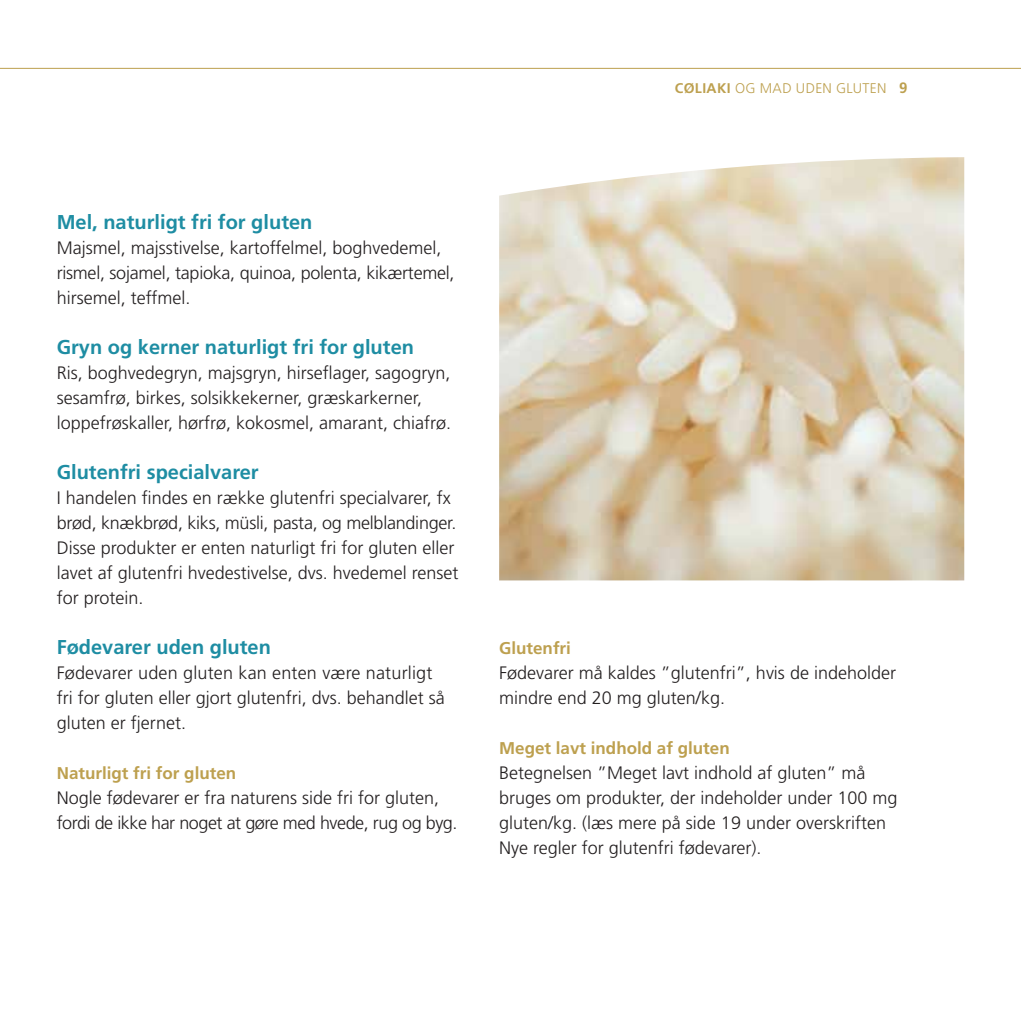
<style>
.page{position:relative;width:1021px;height:1021px;background:#fff}
.page>*{position:absolute;margin:0;border:0;box-sizing:border-box;transform-origin:0 0}
.t1{font:700 20px "Frutiger";color:#1e8da3}
.t2{font:300 18px/25px "Frutiger";color:#231f20}
.t3{font:700 17px "Frutiger";color:#bda04f}
.t4{font:700 15px "Frutiger";color:#bda04f}
.t5{font:700 14px "Frutiger";letter-spacing:.03em;color:#bda04f}
.t6{font:300 14px "Frutiger";color:#bda04f}
.s1{font-weight:300}
</style>
<div class="page">
<hr style="left:0;top:68px;width:1020px;height:1px;background:#bda04f">
<img style="left:499px;top:157px;width:465px;height:423px">
<p class="t5" style="left:675px;top:80px;width:96px">cøliaki <span class="s1">og mad</span></p>
<p class="t6" style="left:796px;top:81px;width:10px">uden</p>
<p class="t6" style="left:836px;top:81px;width:19px">gluten</p>
<p class="t4" style="left:899px;top:79px;width:10px">9</p>
<p class="t1" style="left:57px;top:210px;width:257px">Mel, naturligt fri for gluten</p>
<p class="t2" style="left:57px;top:235px;width:399px">Majsmel, majsstivelse, kartoffelmel, boghvedemel, rismel, sojamel, tapioka, quinoa, polenta, kikærtemel, hirsemel, teffmel.</p>
<p class="t1" style="left:57px;top:335px;width:359px">Gryn og kerner naturligt fri for gluten</p>
<p class="t2" style="left:57px;top:360px;width:396px">Ris, boghvedegryn, majsgryn, hirseflager, sagogryn, sesamfrø, birkes, solsikkekerner, græskarkerner, loppefrøskaller, hørfrø, kokosmel, amarant, chiafrø.</p>
<p class="t1" style="left:57px;top:460px;width:203px">Glutenfri specialvarer</p>
<p class="t2" style="left:57px;top:485px;width:403px">I handelen findes en række glutenfri specialvarer, fx brød, knækbrød, kiks, müsli, pasta, og melblandinger.<br>Disse produkter er enten naturligt fri for gluten eller lavet af glutenfri hvedestivelse, dvs. hvedemel renset for protein.</p>
<p class="t1" style="left:57px;top:635px;width:216px">Fødevarer uden gluten</p>
<p class="t2" style="left:57px;top:660px;width:390px">Fødevarer uden gluten kan enten være naturligt fri for gluten eller gjort glutenfri, dvs. behandlet så gluten er fjernet.</p>
<p class="t3" style="left:57px;top:763px;width:181px">Naturligt fri for gluten</p>
<p class="t2" style="left:57px;top:785px;width:402px">Nogle fødevarer er fra naturens side fri for gluten, fordi de ikke har noget at gøre med hvede, rug og byg.</p>
<p class="t3" style="left:499px;top:638px;width:73px">Glutenfri</p>
<p class="t2" style="left:499px;top:660px;width:398px">Fødevarer må kaldes ”glutenfri”, hvis de indeholder mindre end 20 mg gluten/kg.</p>
<p class="t3" style="left:499px;top:738px;width:232px">Meget lavt indhold af gluten</p>
<p class="t2" style="left:499px;top:760px;width:400px">Betegnelsen ”Meget lavt indhold af gluten” må bruges om produkter, der indeholder under 100 mg gluten/kg. (læs mere på side 19 under overskriften Nye regler for glutenfri fødevarer).</p>
</div>
